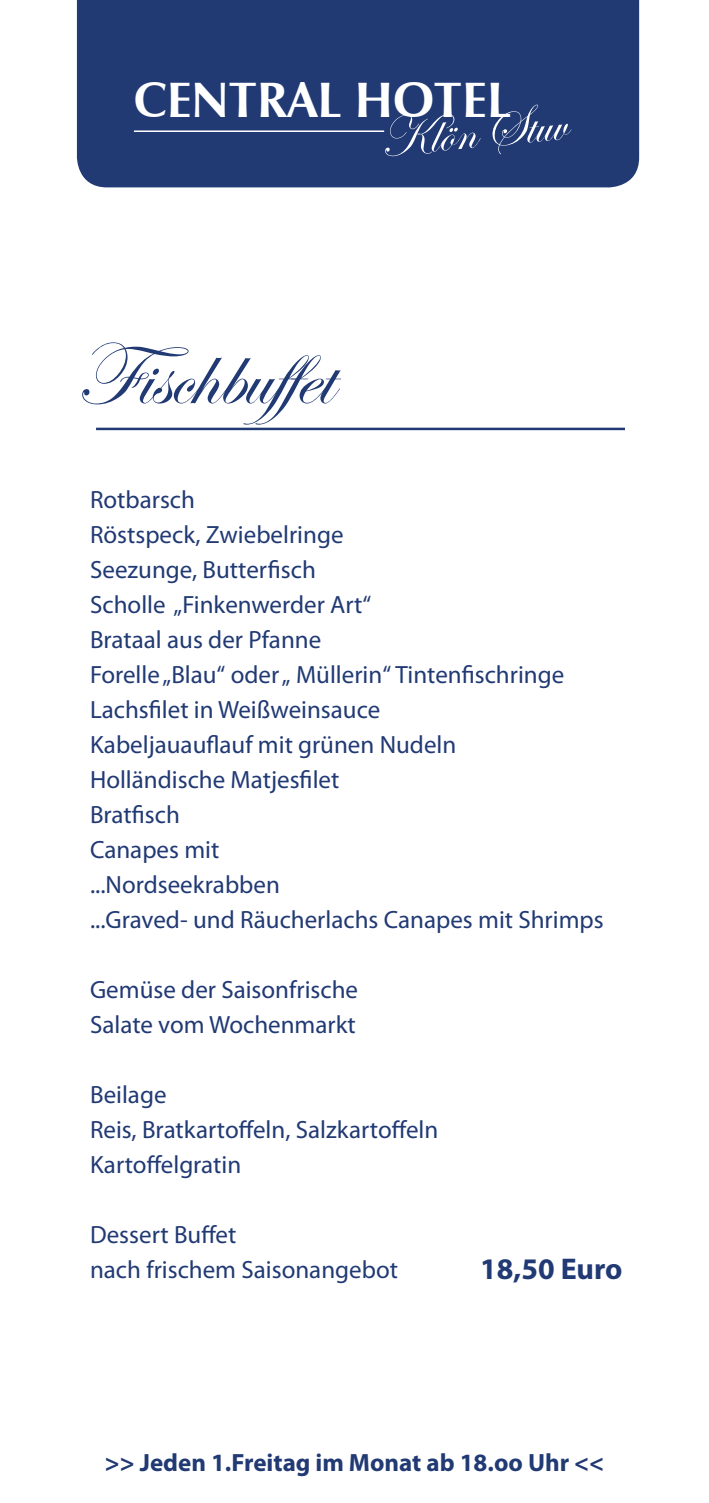
<style>
.page{position:relative;width:709px;height:1503px;background:#fff}
.page>*{position:absolute;margin:0;border:0;box-sizing:border-box;transform-origin:0 0}
.t1{font:90px "Edwardian Script ITC";color:#213a74}
.t2{font:55.75px "Edwardian Script ITC";color:#fff}
.t3{font:700 49.75px "Zapf Humanist 601 BT";color:#fff}
.t4{font:700 30px "Myriad Pro";color:#213a74}
.t5{font:25px/35px "Myriad Pro";color:#213a74}
.t6{font:700 25px "Myriad Pro";color:#213a74}
</style>
<div class="page">
<div style="left:77px;top:0;width:562px;height:187px;background:#213a74"></div>
<hr style="left:134px;top:130px;width:250px;height:2px;background:#fff">
<hr style="left:96px;top:427px;width:529px;height:3px;background:#213a74">
<h3 class="t3" style="left:134px;top:69px;width:378px">CENTRAL HOTEL</h3>
<h2 class="t2" style="left:376px;top:108px;width:189px;rotate:-5deg">Klön Stuv</h2>
<h1 class="t1" style="left:77px;top:326px;width:273px">Fischbuffet</h1>
<p class="t5" style="left:90px;top:481px;width:515px">Rotbarsch<br>Röstspeck, Zwiebelringe<br>Seezunge, Butterfisch<br>Scholle „Finkenwerder Art“<br>Brataal aus der Pfanne<br>Forelle „Blau“ oder „ Müllerin“ Tintenfischringe<br>Lachsfilet in Weißweinsauce<br>Kabeljauauflauf mit grünen Nudeln<br>Holländische Matjesfilet<br>Bratfisch<br>Canapes mit<br>...Nordseekrabben<br>...Graved- und Räucherlachs Canapes mit Shrimps</p>
<p class="t5" style="left:90px;top:971px;width:269px">Gemüse der Saisonfrische<br>Salate vom Wochenmarkt</p>
<p class="t5" style="left:90px;top:1076px;width:350px">Beilage<br>Reis, Bratkartoffeln, Salzkartoffeln<br>Kartoffelgratin</p>
<p class="t5" style="left:90px;top:1216px;width:309px">Dessert Buffet<br>nach frischem Saisonangebot</p>
<p class="t4" style="left:480px;top:1249px;width:144px">18,50 Euro</p>
<p class="t6" style="left:105px;top:1445px;width:500px">&gt;&gt; Jeden 1.Freitag im Monat ab 18.oo Uhr &lt;&lt;</p>
</div>
